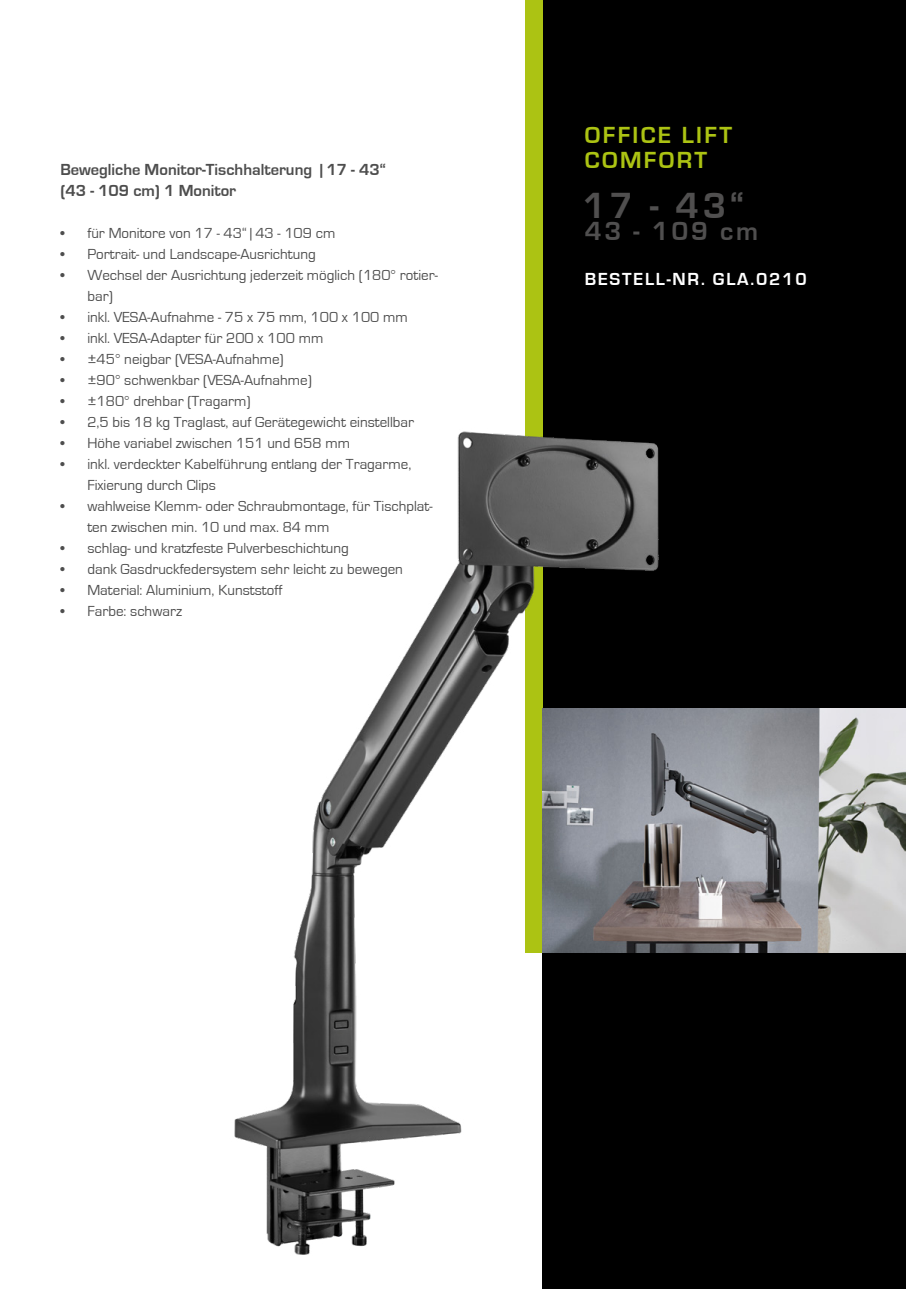
<style>
.page{position:relative;width:906px;height:1289px;background:#fff}
.page>*{position:absolute;margin:0;border:0;box-sizing:border-box;transform-origin:0 0}
.t1{font:700 37.5px "Eurostile";color:#504f4f}
.t2{font:700 27px "Eurostile";letter-spacing:.1em;color:#504f4f}
.t3{font:700 24px/25.5px "Eurostile";letter-spacing:.1em;color:#acc313}
.t4{font:700 18px "Eurostile";letter-spacing:.1em;color:#fff}
.t5{font:700 16.5px/21px "Eurostile";color:#000}
.t6{font:15px/21px "Eurostile";color:#000}
</style>
<div class="page">
<div style="left:542px;top:0;width:364px;height:1288px;background:#000"></div>
<div style="left:526px;top:0;width:17px;height:952px;background:#acc313"></div>
<img style="left:729px;top:708px;width:177px;height:244px">
<img style="left:234px;top:379px;width:495px;height:876px">
<p class="t5" style="left:60px;top:159px;width:327px">Bewegliche Monitor-Tischhalterung | 17 - 43“ (43 - 109 cm) 1 Monitor</p>
<p class="t6" style="left:60px;top:223px;width:276px">• für Monitore von 17 - 43“ | 43 - 109 cm</p>
<p class="t6" style="left:60px;top:244px;width:257px">• Portrait- und Landscape-Ausrichtung</p>
<p class="t6" style="left:87px;top:265px;width:352px;text-indent:-27px">• Wechsel der Ausrichtung jederzeit möglich (180° rotier&shy;bar)</p>
<p class="t6" style="left:60px;top:307px;width:349px">• inkl. VESA-Aufnahme - 75 x 75 mm, 100 x 100 mm</p>
<p class="t6" style="left:60px;top:328px;width:264px">• inkl. VESA-Adapter für 200 x 100 mm</p>
<p class="t6" style="left:60px;top:349px;width:225px">• ±45° neigbar (VESA-Aufnahme)</p>
<p class="t6" style="left:60px;top:370px;width:253px">• ±90° schwenkbar (VESA-Aufnahme)</p>
<p class="t6" style="left:60px;top:391px;width:192px">• ±180° drehbar (Tragarm)</p>
<p class="t6" style="left:60px;top:412px;width:355px">• 2,5 bis 18 kg Traglast, auf Gerätegewicht einstellbar</p>
<p class="t6" style="left:60px;top:433px;width:291px">• Höhe variabel zwischen 151 und 658 mm</p>
<p class="t6" style="left:87px;top:454px;width:325px;text-indent:-27px">• inkl. verdeckter Kabelführung entlang der Tragarme,<br>Fixierung durch Clips</p>
<p class="t6" style="left:87px;top:496px;width:347px;text-indent:-27px">• wahlweise Klemm- oder Schraubmontage, für Tischplat&shy;ten zwischen min. 10 und max. 84 mm</p>
<p class="t6" style="left:60px;top:538px;width:290px">• schlag- und kratzfeste Pulverbeschichtung</p>
<p class="t6" style="left:60px;top:559px;width:344px">• dank Gasdruckfedersystem sehr leicht zu bewegen</p>
<p class="t6" style="left:60px;top:580px;width:223px">• Material: Aluminium, Kunststoff</p>
<p class="t6" style="left:60px;top:601px;width:123px">• Farbe: schwarz</p>
<h3 class="t3" style="left:585px;top:122px;width:149px">OFFICE LIFT<br>COMFORT</h3>
<h1 class="t1" style="left:582px;top:185px;width:163px">17 - 43“</h1>
<h2 class="t2" style="left:585px;top:217px;width:175px">43 - 109 cm</h2>
<p class="t4" style="left:585px;top:269px;width:223px">BESTELL-NR. GLA.0210</p>
</div>
